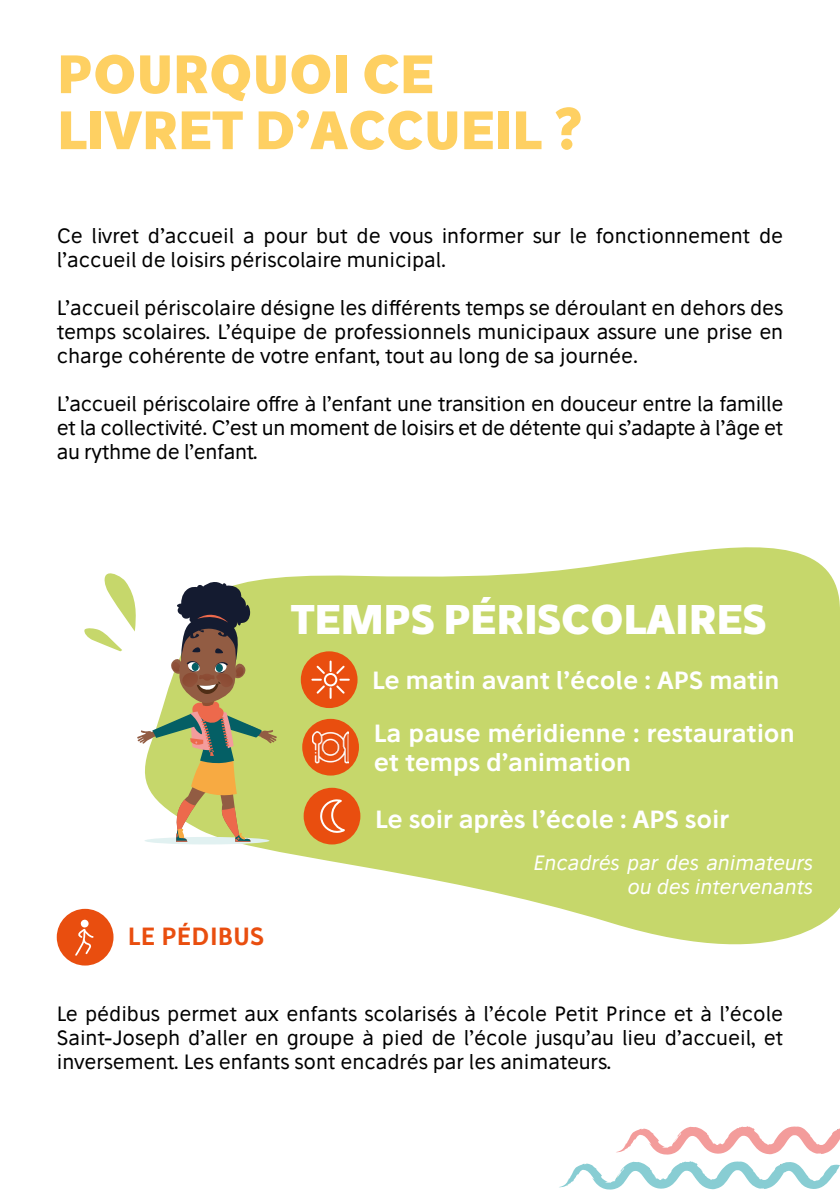
<style>
.page{position:relative;width:840px;height:1191px;background:#fff}
.page>*{position:absolute;margin:0;border:0;box-sizing:border-box;transform-origin:0 0}
.t1{font:700 52px/56px "Stilu";letter-spacing:-.01em;color:#fed062}
.t2{font:700 40px "Stilu";letter-spacing:-.01em;color:#fff}
.t3{font:600 24px/28.8px "Stilu";color:#fff}
.t4{font:600 24px "Stilu";letter-spacing:.01em;color:#e94e0f}
.t5{font:20px/24px "Stilu";color:#000;text-align:justify}
.t6{font:italic 20px/24px "Stilu";color:#fff;text-align:right}
</style>
<div class="page">
<svg style="left:146px;top:547px;width:693px;height:398px;fill:#c6d76b"></svg>
<div style="left:144px;top:837px;width:125px;height:7px;background:#e1f1f1;border-radius:50%"></div>
<svg style="left:84px;top:571px;width:192px;height:270px"></svg>
<svg style="left:616px;top:1126px;width:223px;height:28px"></svg>
<svg style="left:559px;top:1161px;width:280px;height:28px"></svg>
<div style="left:300px;top:651px;width:57px;height:57px;background:#e94e0f;border-radius:50%"></div>
<div style="left:302px;top:719px;width:57px;height:56px;background:#e94e0f;border-radius:50%"></div>
<div style="left:303px;top:787px;width:57px;height:57px;background:#e94e0f;border-radius:50%"></div>
<svg style="left:320px;top:799px;width:25px;height:34px"></svg>
<svg style="left:312px;top:661px;width:36px;height:37px"></svg>
<img style="left:313px;top:731px;width:35px;height:33px">
<div style="left:57px;top:909px;width:56px;height:56px;background:#e94e0f;border-radius:50%"></div>
<svg style="left:75px;top:928px;width:19px;height:28px"></svg>
<svg style="left:80px;top:919px;width:9px;height:8px"></svg>
<h1 class="t1" style="left:57px;top:45px;width:527px">POURQUOI CE<br>LIVRET D’ACCUEIL ?</h1>
<p class="t5" style="left:57px;top:223px;width:727px">Ce livret d’accueil a pour but de vous informer sur le fonctionnement de l’accueil de loisirs périscolaire municipal.</p>
<p class="t5" style="left:57px;top:295px;width:727px">L’accueil périscolaire désigne les différents temps se déroulant en dehors des temps scolaires. L’équipe de professionnels municipaux assure une prise en charge cohérente de votre enfant, tout au long de sa journée.</p>
<p class="t5" style="left:57px;top:391px;width:727px">L’accueil périscolaire offre à l’enfant une transition en douceur entre la famille et la collectivité. C’est un moment de loisirs et de détente qui s’adapte à l’âge et au rythme de l’enfant.</p>
<h2 class="t2" style="left:290px;top:592px;width:477px">TEMPS PÉRISCOLAIRES</h2>
<p class="t3" style="left:372px;top:665px;width:408px">Le matin avant l’école : APS matin</p>
<p class="t3" style="left:373px;top:718px;width:422px">La pause méridienne : restauration et temps d’animation</p>
<p class="t3" style="left:375px;top:804px;width:355px">Le soir après l’école : APS soir</p>
<p class="t4" style="left:128px;top:920px;width:138px">LE PÉDIBUS</p>
<p class="t6" style="left:533px;top:850px;width:281px">Encadrés par des animateurs ou des intervenants</p>
<p class="t5" style="left:57px;top:1001px;width:727px">Le pédibus permet aux enfants scolarisés à l’école Petit Prince et à l’école Saint-Joseph d’aller en groupe à pied de l’école jusqu’au lieu d’accueil, et inversement. Les enfants sont encadrés par les animateurs.</p>
</div>
